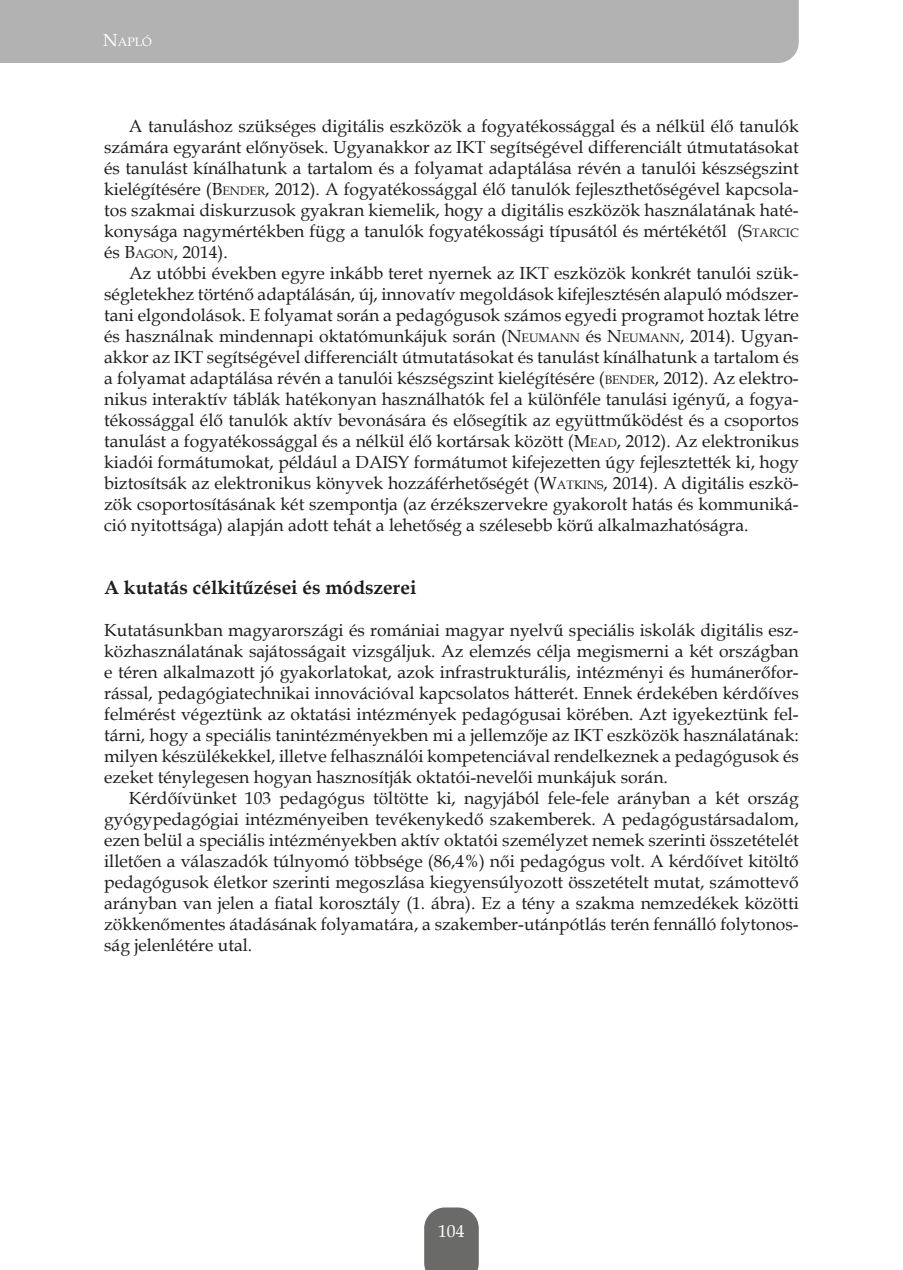
<style>
.page{position:relative;width:903px;height:1270px;background:#fff}
.page>*{position:absolute;margin:0;border:0;box-sizing:border-box;transform-origin:0 0}
.t1{font:700 19.25px "Book Antiqua";color:#1d1d1b}
.t2{font:17.5px/21px "Book Antiqua";color:#1d1d1b;text-align:justify}
.t3{font:17.5px "Book Antiqua";color:#fff}
.t4{font:12.25px "Book Antiqua";color:#fff}
.s1{font-size:17.5px}
.s2{font-style:inherit}
.s3{font-size:12.25px}
</style>
<div class="page">
<div style="left:0;top:0;width:799px;height:63px;background:#b2b2b2"></div>
<svg style="left:424px;top:1207px;width:55px;height:63px;background:#747472"></svg>
<p class="t4" style="left:103px;top:33px;width:50px"><span class="s1">N</span>APLÓ</p>
<p class="t2" style="left:104px;top:115px;width:696px;text-indent:25px">A tanuláshoz szükséges digitális eszközök a fogyatékossággal és a nélkül élő tanulók számára egyaránt előnyösek. Ugyanakkor az IKT segítségével differenciált útmutatásokat és tanulást kínálhatunk a tartalom és a folyamat adaptálása révén a tanulói készségszint kielégítésére (<span class="s2">B</span><span class="s3">ENDER</span>, 2012). A fogyatékossággal élő tanulók fejleszthetőségével kapcsola&shy;tos szakmai diskurzusok gyakran kiemelik, hogy a digitális eszközök használatának haté&shy;konysága nagymértékben függ a tanulók fogyatékossági típusától és mértékétől (<span class="s2">S</span><span class="s3">TARCIC </span>és <span class="s2">B</span><span class="s3">AGON</span><span class="s2">,</span> 2014).</p>
<p class="t2" style="left:104px;top:262px;width:696px;text-indent:25px">Az utóbbi években egyre inkább teret nyernek az IKT eszközök konkrét tanulói szük&shy;ségletekhez történő adaptálásán, új, innovatív megoldások kifejlesztésén alapuló módszer&shy;tani elgondolások. E folyamat során a pedagógusok számos egyedi programot hoztak létre és használnak mindennapi oktatómunkájuk során (<span class="s2">N</span><span class="s3">EUMANN</span> és <span class="s2">N</span><span class="s3">EUMANN</span>, 2014). Ugyan&shy;akkor az IKT segítségével differenciált útmutatásokat és tanulást kínálhatunk a tartalom és a folyamat adaptálása révén a tanulói készségszint kielégítésére (<span class="s3">BENDER</span>, 2012). Az elektro&shy;nikus interaktív táblák hatékonyan használhatók fel a különféle tanulási igényű, a fogya&shy;tékossággal élő tanulók aktív bevonására és elősegítik az együttműködést és a csoportos tanulást a fogyatékossággal és a nélkül élő kortársak között (<span class="s2">M</span><span class="s3">EAD</span><span class="s2">,</span> 2012). Az elektronikus kiadói formátumokat, például a DAISY formátumot kifejezetten úgy fejlesztették ki, hogy biztosítsák az elektronikus könyvek hozzáférhetőségét (<span class="s2">W</span><span class="s3">ATKINS</span><span class="s2">,</span> 2014). A digitális eszkö&shy;zök csoportosításának két szempontja (az érzékszervekre gyakorolt hatás és kommuniká&shy;ció nyitottsága) alapján adott tehát a lehetőség a szélesebb körű alkalmazhatóságra.</p>
<p class="t1" style="left:104px;top:574px;width:314px">A kutatás célkitűzései és módszerei</p>
<p class="t2" style="left:104px;top:619px;width:696px">Kutatásunkban magyarországi és romániai magyar nyelvű speciális iskolák digitális esz&shy;közhasználatának sajátosságait vizsgáljuk. Az elemzés célja megismerni a két országban e téren alkalmazott jó gyakorlatokat, azok infrastrukturális, intézményi és humánerőfor&shy;rással, pedagógiatechnikai innovációval kapcsolatos hátterét. Ennek érdekében kérdőíves felmérést végeztünk az oktatási intézmények pedagógusai körében. Azt igyekeztünk fel&shy;tárni, hogy a speciális tanintézményekben mi a jellemzője az IKT eszközök használatának: milyen készülékekkel, illetve felhasználói kompetenciával rendelkeznek a pedagógusok és ezeket ténylegesen hogyan hasznosítják oktatói-nevelői munkájuk során.</p>
<p class="t2" style="left:104px;top:787px;width:696px;text-indent:25px">Kérdőívünket 103 pedagógus töltötte ki, nagyjából fele-fele arányban a két ország gyógypedagógiai intézményeiben tevékenykedő szakemberek. A pedagógustársadalom, ezen belül a speciális intézményekben aktív oktatói személyzet nemek szerinti összetételét illetően a válaszadók túlnyomó többsége (86,4%) női pedagógus volt. A kérdőívet kitöltő pedagógusok életkor szerinti megoszlása kiegyensúlyozott összetételt mutat, számottevő arányban van jelen a fiatal korosztály (1. ábra). Ez a tény a szakma nemzedékek közötti zökkenőmentes átadásának folyamatára, a szakember-utánpótlás terén fennálló folytonos&shy;ság jelenlétére utal.</p>
<p class="t3" style="left:438px;top:1219px;width:28px">104</p>
</div>
